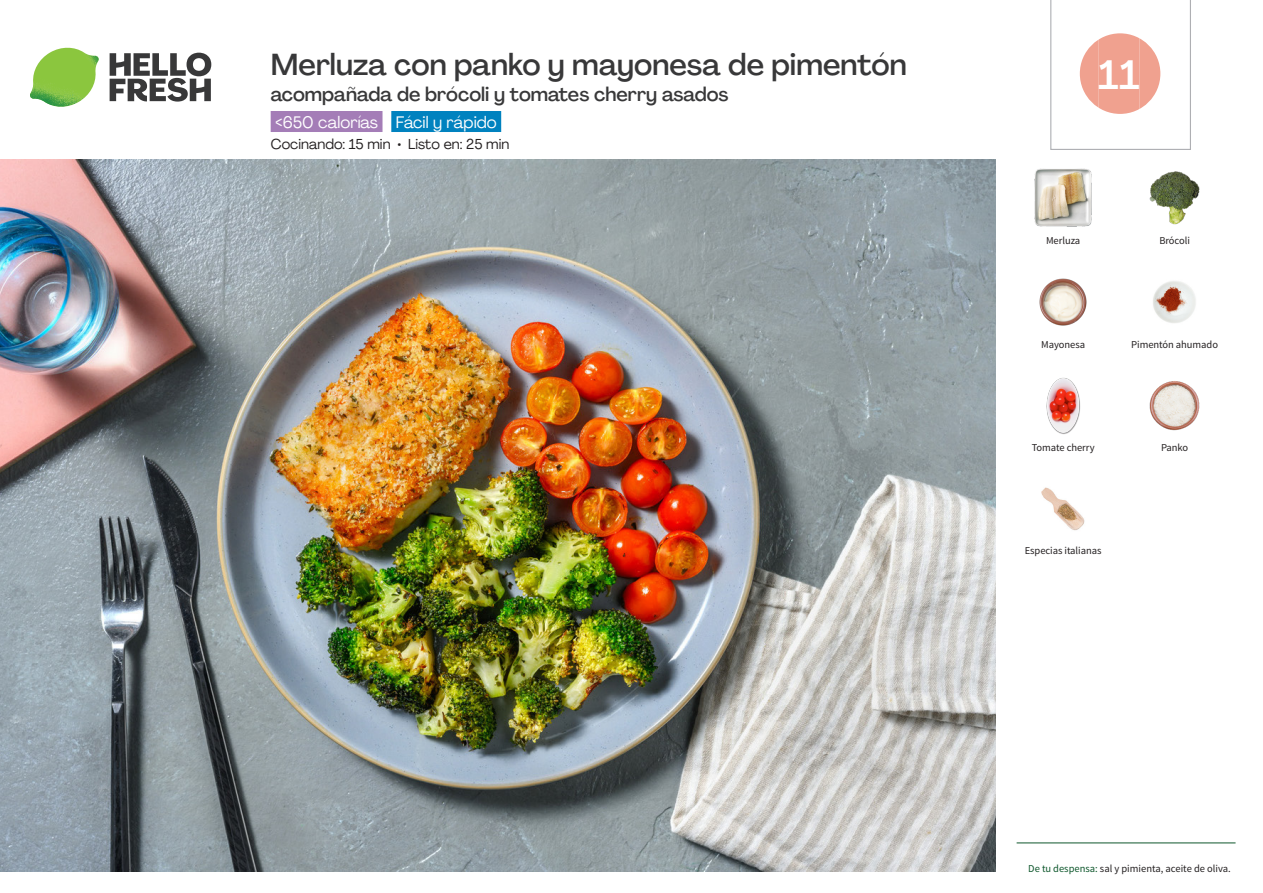
<style>
.page{position:relative;width:1263px;height:893px;background:#fff}
.page>*{position:absolute;margin:0;border:0;box-sizing:border-box;transform-origin:0 0}
._24_Recipe_Nr_Bag{font:500 40.5px "Agrandir";color:#fff}
._15_Titel_UK{font:500 30px "Agrandir";color:#383839}
._15_Titel_UK-2{font:500 19.5px "Agrandir";color:#383839}
._02_Box_Type{font:16.5px "Agrandir";color:#fff}
._02_Box_Type-2{font:14.25px "Agrandir";color:#231f20}
._18_FRONT_ingredient{font:10.5px "Source Sans Pro";letter-spacing:-.005em;color:#231f20}
.s1{color:#0e572c}
</style>
<div class="page">
<svg style="left:110px;top:53px;width:101px;height:49px"></svg>
<img style="left:30px;top:48px;width:69px;height:59px">
<img style="left:0;top:159px;width:995px;height:713px">
<div style="left:271px;top:111px;width:111px;height:21px;background:#a47db7"></div>
<div style="left:391px;top:111px;width:110px;height:21px;background:#0082bf"></div>
<hr style="left:1016px;top:843px;width:219px;height:1px;background:#0e572c">
<img style="left:1034px;top:169px;width:58px;height:57px">
<img style="left:1149px;top:171px;width:51px;height:54px">
<img style="left:1153px;top:281px;width:43px;height:42px">
<img style="left:1039px;top:278px;width:48px;height:48px">
<img style="left:1149px;top:381px;width:51px;height:50px">
<img style="left:1046px;top:377px;width:35px;height:57px">
<img style="left:1041px;top:487px;width:44px;height:44px">
<svg style="left:1050px;top:0;width:141px;height:150px"></svg>
<p class="_15_Titel_UK" style="left:271px;top:46px;width:637px">Merluza con panko y mayonesa de pimentón</p>
<p class="_15_Titel_UK-2" style="left:271px;top:82px;width:459px">acompañada de brócoli y tomates cherry asados</p>
<p class="_02_Box_Type" style="left:275px;top:112px;width:223px">&lt;650 calorías Fácil y rápido</p>
<p class="_02_Box_Type-2" style="left:271px;top:135px;width:240px">Cocinando: 15 min • Listo en: 25 min</p>
<p class="_24_Recipe_Nr_Bag" style="left:1098px;top:50px;width:43px">11</p>
<p class="_18_FRONT_ingredient" style="left:1046px;top:234px;width:36px">Merluza</p>
<p class="_18_FRONT_ingredient" style="left:1159px;top:234px;width:32px">Brócoli</p>
<p class="_18_FRONT_ingredient" style="left:1041px;top:338px;width:45px">Mayonesa</p>
<p class="_18_FRONT_ingredient" style="left:1131px;top:338px;width:88px">Pimentón ahumado</p>
<p class="_18_FRONT_ingredient" style="left:1032px;top:441px;width:64px">Tomate cherry</p>
<p class="_18_FRONT_ingredient" style="left:1161px;top:441px;width:29px">Panko</p>
<p class="_18_FRONT_ingredient" style="left:1025px;top:544px;width:78px">Especias italianas</p>
<p class="_18_FRONT_ingredient" style="left:1028px;top:862px;width:204px"><span class="s1">De tu despensa:</span> sal y pimienta, aceite de oliva.</p>
</div>
